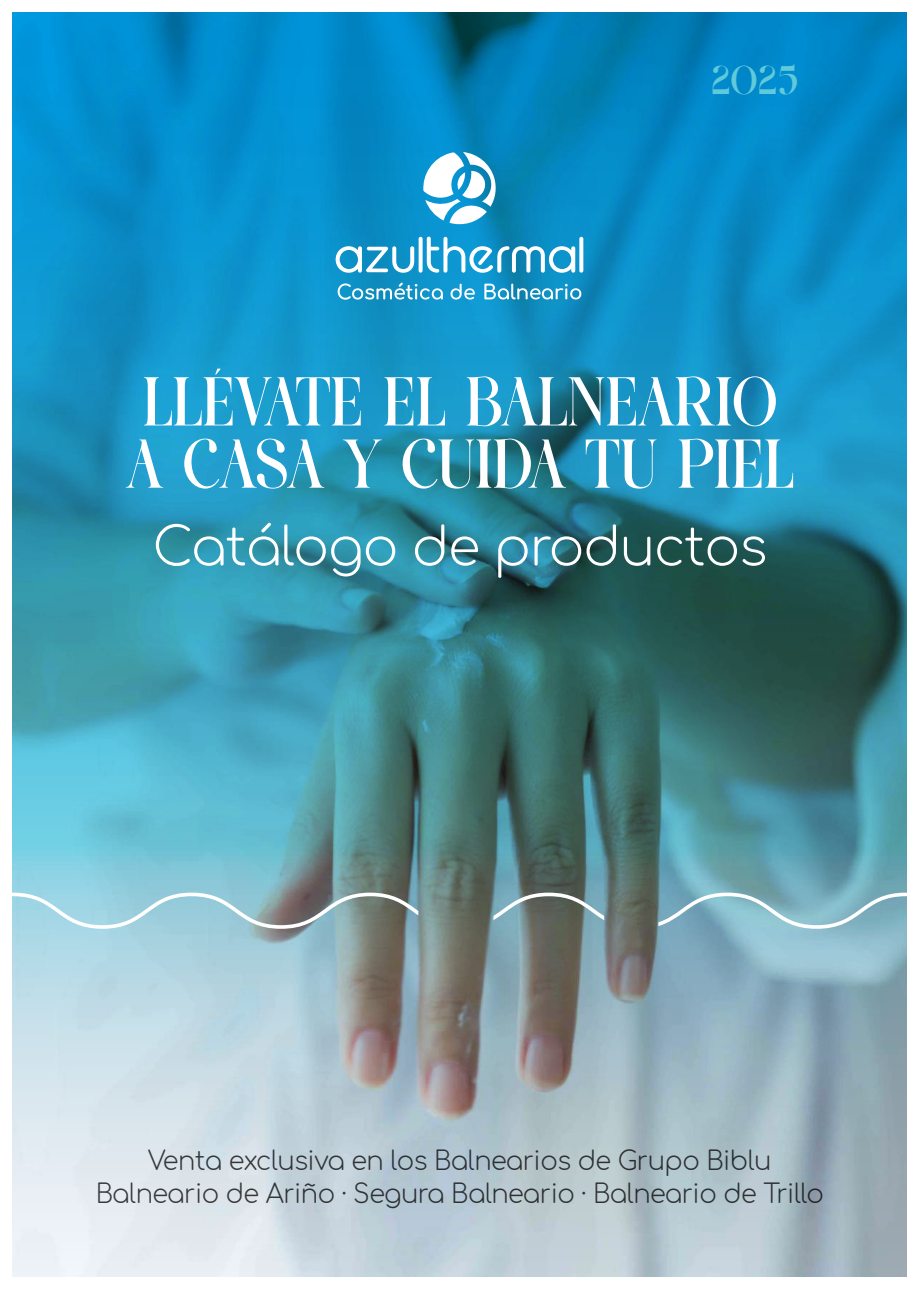
<style>
.page{position:relative;width:919px;height:1289px;background:#fff}
.page>*{position:absolute;margin:0;border:0;box-sizing:border-box;transform-origin:0 0}
.t1{font:69.15px/62.2px "Cartis Beautyful";letter-spacing:-.02em;color:#fff}
.t2{font:300 52.65px "Comfortaa";letter-spacing:-.02em;color:#fff}
.t3{font:44.85px "Cartis Beautyful";color:#60c9da}
.t4{font:300 25.8px/32.8px "Comfortaa";letter-spacing:-.02em;color:#3e3e3f;text-align:center}
</style>
<div class="page">
<img style="left:13px;top:13px;width:893px;height:1263px">
<svg style="left:337px;top:283px;width:106px;height:17px"></svg>
<svg style="left:450px;top:284px;width:25px;height:15px"></svg>
<svg style="left:484px;top:283px;width:97px;height:16px"></svg>
<svg style="left:335px;top:246px;width:79px;height:27px"></svg>
<svg style="left:418px;top:237px;width:4px;height:36px"></svg>
<svg style="left:427px;top:236px;width:148px;height:37px"></svg>
<svg style="left:579px;top:237px;width:4px;height:36px"></svg>
<svg style="left:422px;top:152px;width:75px;height:73px"></svg>
<svg style="left:12px;top:892px;width:406px;height:36px"></svg>
<svg style="left:493px;top:892px;width:111px;height:28px"></svg>
<svg style="left:658px;top:892px;width:249px;height:36px"></svg>
<h3 class="t3" style="left:710px;top:56px;width:91px">2025</h3>
<h1 class="t1" style="left:126px;top:376px;width:670px">LLÉVATE EL BALNEARIO<br>A CASA Y CUIDA TU PIEL</h1>
<h2 class="t2" style="left:153px;top:498px;width:616px">Catálogo de productos</h2>
<p class="t4" style="left:95px;top:1140px;width:730px">Venta exclusiva en los Balnearios de Grupo Biblu<br>Balneario de Ariño · Segura Balneario · Balneario de Trillo</p>
</div>
